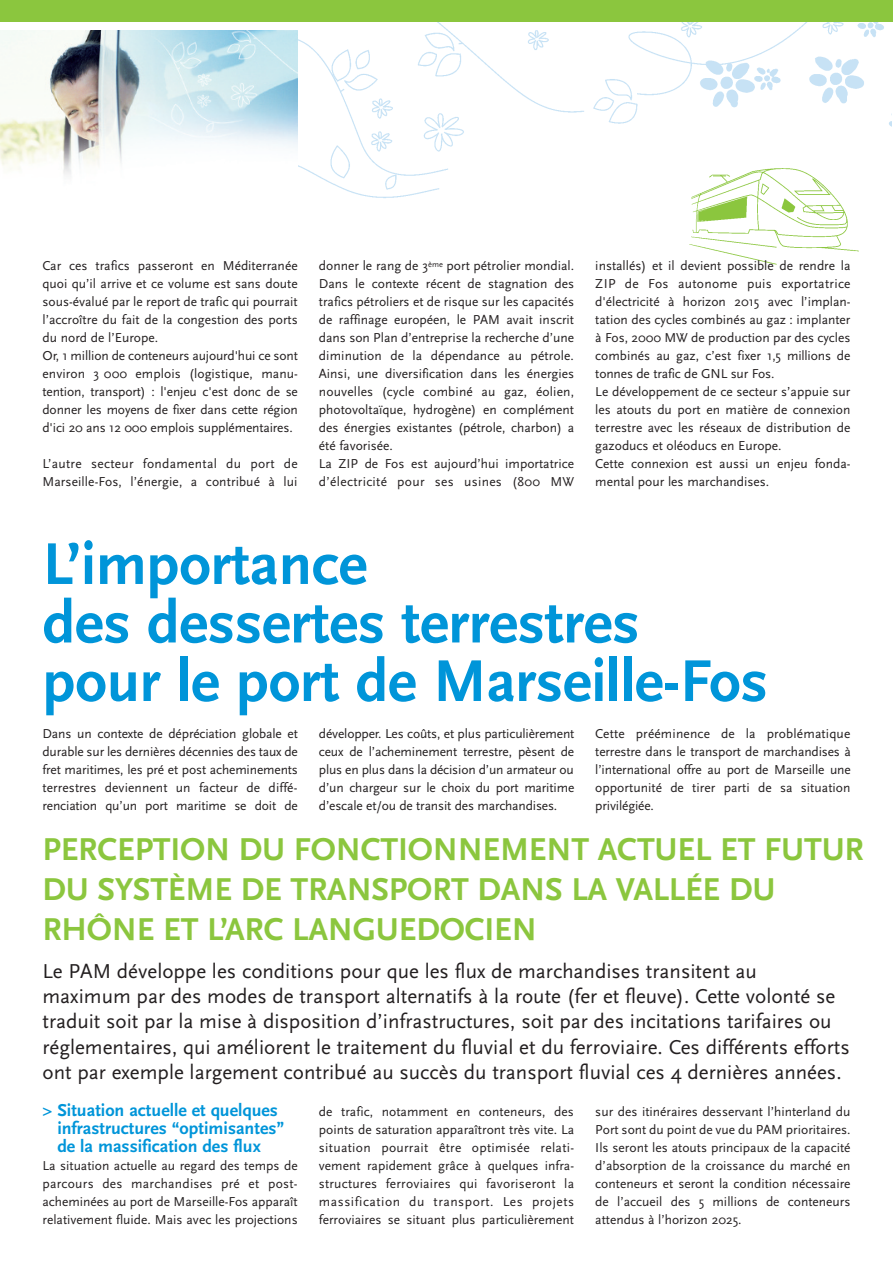
<style>
.page{position:relative;width:893px;height:1263px;background:#fff}
.page>*{position:absolute;margin:0;border:0;box-sizing:border-box;transform-origin:0 0}
.t1{font:700 61.5px/58.5px "Scala Sans";letter-spacing:-.005em;color:#0095d9}
.t2{font:700 33px/40px "Scala Sans";letter-spacing:-.005em;color:#8bc63e}
.t3{font:21px/25.2px "Scala Sans";color:#231f20}
.t4{font:700 18px/18px "Scala Sans";color:#0095d9}
.t5{font:13.5px/18px "Scala Sans";color:#231f20;text-align:justify}
</style>
<div class="page">
<img style="left:230px;top:21px;width:547px;height:244px">
<img style="left:0;top:30px;width:298px;height:235px">
<img style="left:507px;top:21px;width:385px;height:144px">
<img style="left:675px;top:168px;width:184px;height:96px">
<div style="left:0;top:0;width:893px;height:21px;background:#8bc63e"></div>
<p class="t5" style="left:43px;top:256px;width:257px;text-align:left">Car ces trafics passeront en Méditerranée quoi qu’il arrive et ce volume est sans doute sous-évalué par le report de trafic qui pourrait l’accroître du fait de la congestion des ports du nord de l’Europe.<br>Or, 1 million de conteneurs aujourd'hui ce sont environ 3 000 emplois (logistique, manu&shy;tention, transport) : l'enjeu c'est donc de se donner les moyens de fixer dans cette région d'ici 20 ans 12 000 emplois supplémentaires.</p>
<p class="t5" style="left:43px;top:454px;width:257px">L’autre secteur fondamental du port de<br>Marseille-Fos, l’énergie, a contribué à lui</p>
<p class="t5" style="left:319px;top:256px;width:257px;text-align:left">donner le rang de 3<sup>ème</sup> port pétrolier mondial.<br>Dans le contexte récent de stagnation des trafics pétroliers et de risque sur les capacités de raffinage européen, le PAM avait inscrit dans son Plan d’entreprise la recherche d’une diminution de la dépendance au pétrole.<br>Ainsi, une diversification dans les énergies nouvelles (cycle combiné au gaz, éolien, photovoltaïque, hydrogène) en complément des énergies existantes (pétrole, charbon) a été favorisée.<br>La ZIP de Fos est aujourd’hui importatrice d’électricité pour ses usines (800 MW</p>
<p class="t5" style="left:595px;top:256px;width:257px;text-align:left">installés) et il devient possible de rendre la ZIP de Fos autonome puis exportatrice d'électricité à horizon 2015 avec l’implan&shy;tation des cycles combinés au gaz : implanter à Fos, 2000 MW de production par des cycles combinés au gaz, c’est fixer 1,5 millions de tonnes de trafic de GNL sur Fos.<br>Le développement de ce secteur s’appuie sur les atouts du port en matière de connexion terrestre avec les réseaux de distribution de gazoducs et oléoducs en Europe.<br>Cette connexion est aussi un enjeu fonda&shy;mental pour les marchandises.</p>
<h1 class="t1" style="left:43px;top:533px;width:727px">L’importance<br>des dessertes terrestres pour le port de Marseille-Fos</h1>
<p class="t5" style="left:43px;top:724px;width:257px">Dans un contexte de dépréciation globale et durable sur les dernières décennies des taux de fret maritimes, les pré et post acheminements terrestres deviennent un facteur de diffé&shy;renciation qu’un port maritime se doit de</p>
<p class="t5" style="left:319px;top:724px;width:257px">développer. Les coûts, et plus particulièrement ceux de l’acheminement terrestre, pèsent de plus en plus dans la décision d’un armateur ou d’un chargeur sur le choix du port maritime d’escale et/ou de transit des marchandises.</p>
<p class="t5" style="left:595px;top:724px;width:257px">Cette prééminence de la problématique terrestre dans le transport de marchandises à l’international offre au port de Marseille une opportunité de tirer parti de sa situation privilégiée.</p>
<h2 class="t2" style="left:43px;top:828px;width:823px">PERCEPTION DU FONCTIONNEMENT ACTUEL ET FUTUR<br>DU SYSTÈME DE TRANSPORT DANS LA VALLÉE DU<br>RHÔNE ET L’ARC LANGUEDOCIEN</h2>
<p class="t3" style="left:43px;top:958px;width:809px">Le PAM développe les conditions pour que les flux de marchandises transitent au maximum par des modes de transport alternatifs à la route (fer et fleuve). Cette volonté se traduit soit par la mise à disposition d’infrastructures, soit par des incitations tarifaires ou réglementaires, qui améliorent le traitement du fluvial et du ferroviaire. Ces différents efforts ont par exemple largement contribué au succès du transport fluvial ces 4 dernières années.</p>
<h3 class="t4" style="left:57px;top:1101px;width:228px;text-indent:-15px">&gt; Situation actuelle et quelques infrastructures “optimisantes” de la massification des flux</h3>
<p class="t5" style="left:43px;top:1156px;width:257px">La situation actuelle au regard des temps de parcours des marchandises pré et post&shy;acheminées au port de Marseille-Fos apparaît relativement fluide. Mais avec les projections</p>
<p class="t5" style="left:319px;top:1102px;width:257px">de trafic, notamment en conteneurs, des points de saturation apparaîtront très vite. La situation pourrait être optimisée relati&shy;vement rapidement grâce à quelques infra&shy;structures ferroviaires qui favoriseront la massification du transport. Les projets ferroviaires se situant plus particulièrement</p>
<p class="t5" style="left:595px;top:1102px;width:257px">sur des itinéraires desservant l’hinterland du Port sont du point de vue du PAM prioritaires.<br>Ils seront les atouts principaux de la capacité d’absorption de la croissance du marché en conteneurs et seront la condition nécessaire de l’accueil des 5 millions de conteneurs attendus à l’horizon 2025.</p>
</div>
